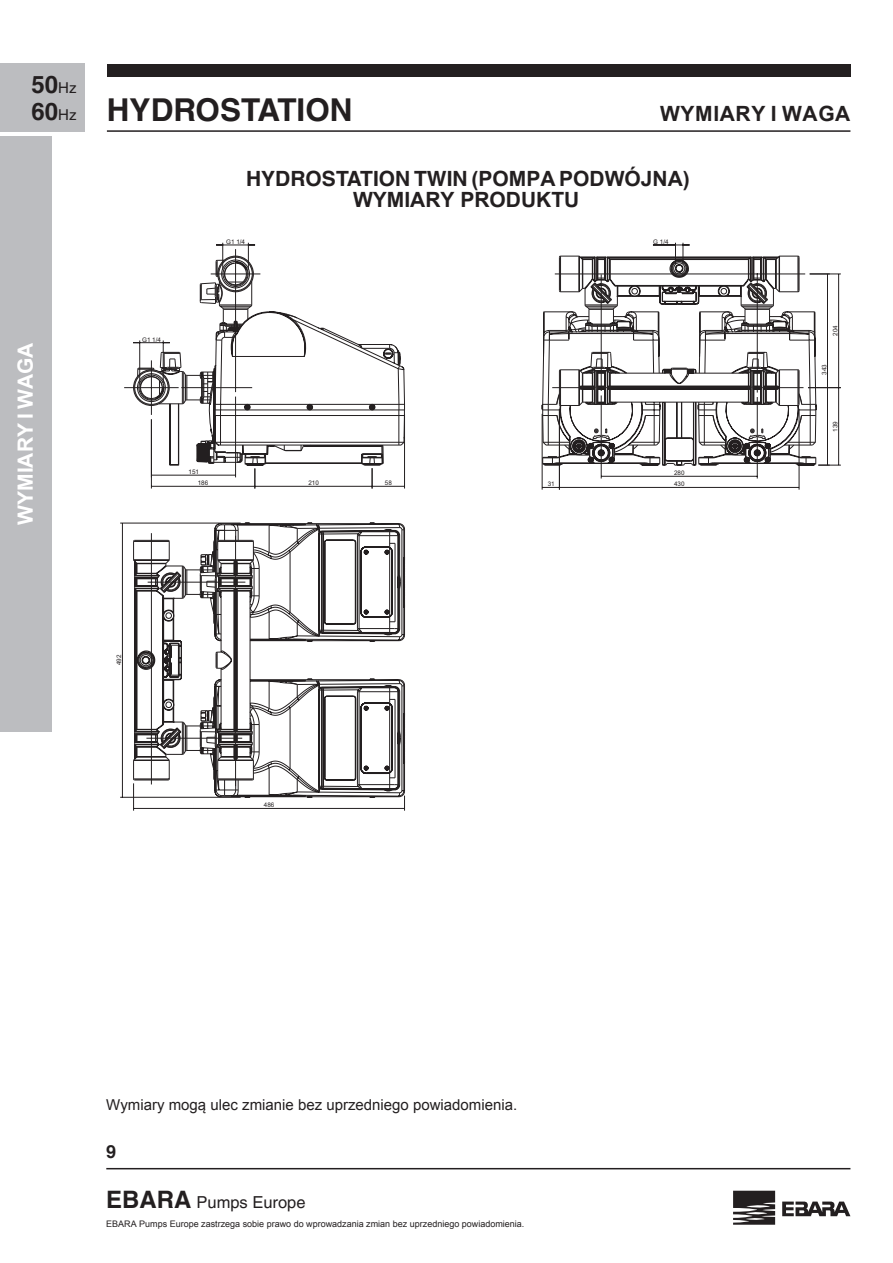
<style>
.page{position:relative;width:893px;height:1263px;background:#fff}
.page>*{position:absolute;margin:0;border:0;box-sizing:border-box;transform-origin:0 0}
.t1{font:700 31.5px "Helvetica LT Pro";color:#231f20}
.t2{font:700 24px "Helvetica LT Pro";color:#231f20}
.t3{font:700 21px/21.1px "Arial";color:#231f20;text-align:center}
.t4{font:700 21px "Arial";color:#fff}
.t5{font:700 21px "Arial";letter-spacing:.03em;color:#231f20}
.t6{font:700 18px "Helvetica LT Pro";color:#231f20}
.t7{font:16.5px "Helvetica LT Pro";color:#231f20}
.Corpo{font:15px "Arial";color:#231f20}
.t8{font:9px "Arial";color:#231f20}
.t9{font:6.3px/11.1px "Arial";color:#231f20}
.s1{font-weight:400;font-size:15px}
.s2{font-size:24px}
.s3{font-family:"Helvetica LT Pro"}
.s4{font-weight:700;font-size:24px}
</style>
<div class="page">
<div style="left:107px;top:64px;width:743px;height:13px;background:#231f20"></div>
<div style="left:0;top:64px;width:85px;height:68px;background:#bcbdc0"></div>
<hr style="left:107px;top:130px;width:743px;height:2px;background:#231f20">
<hr style="left:106px;top:1168px;width:744px;height:1px;background:#231f20">
<svg style="left:733px;top:1191px;width:42px;height:34px"></svg>
<svg style="left:782px;top:1201px;width:68px;height:15px"></svg>
<div style="left:0;top:136px;width:51px;height:595px;background:#bcbdc0"></div>
<svg style="left:216px;top:243px;width:39px;height:6px"></svg>
<hr style="left:120px;top:797px;width:121px;height:1px;background:#231f20">
<hr style="left:120px;top:523px;width:121px;height:1px;background:#231f20">
<hr style="left:122px;top:660px;width:1px;height:137px;background:#231f20">
<hr style="left:122px;top:523px;width:1px;height:137px;background:#231f20">
<svg style="left:133px;top:796px;width:272px;height:15px"></svg>
<svg style="left:653px;top:243px;width:188px;height:223px"></svg>
<svg style="left:124px;top:249px;width:682px;height:547px"></svg>
<h2 class="t2" style="left:32px;top:70px;width:47px">50<span class="s1">Hz</span></h2>
<h1 class="t1" style="left:32px;top:91px;width:323px"><span class="s2">60</span><span class="s1">Hz</span> HYDROSTATION</h1>
<p class="t5" style="left:660px;top:100px;width:192px">WYMIARY I WAGA</p>
<p class="t3" style="left:246px;top:169px;width:445px"><span class="s3">HYDROSTATION TWIN</span> (POMPA PODWÓJNA)<br>WYMIARY PRODUKTU</p>
<p class="t4" style="left:12px;top:525px;width:184px;rotate:-90deg">WYMIARY I WAGA</p>
<p class="t9" style="left:142px;top:334px;width:20px">G1 1/4</p>
<p class="t9" style="left:226px;top:236px;width:20px">G1 1/4</p>
<p class="t9" style="left:653px;top:236px;width:17px">G 1/4</p>
<p class="t9" style="left:189px;top:466px;width:12px">151</p>
<p class="t9" style="left:198px;top:477px;width:12px">186</p>
<p class="t9" style="left:308px;top:477px;width:12px">210</p>
<p class="t9" style="left:385px;top:477px;width:9px">58</p>
<p class="t9" style="left:674px;top:467px;width:12px">280<br>430</p>
<p class="t9" style="left:548px;top:479px;width:9px">31</p>
<p class="t9" style="left:114px;top:665px;width:12px;rotate:-90deg">492</p>
<p class="t9" style="left:264px;top:800px;width:12px">486</p>
<p class="Corpo" style="left:106px;top:1095px;width:412px">Wymiary mogą ulec zmianie bez uprzedniego powiadomienia.</p>
<h3 class="t6" style="left:106px;top:1141px;width:12px">9</h3>
<h3 class="t7" style="left:106px;top:1192px;width:201px"><span class="s4">EBARA</span> Pumps Europe</h3>
<p class="t8" style="left:106px;top:1218px;width:420px">EBARA Pumps Europe zastrzega sobie prawo do wprowadzania zmian bez uprzedniego powiadomienia.</p>
<p class="t9" style="left:830px;top:336px;width:12px;rotate:-90deg">204</p>
<p class="t9" style="left:819px;top:375px;width:12px;rotate:-90deg">343</p>
<p class="t9" style="left:830px;top:432px;width:12px;rotate:-90deg">139</p>
</div>
